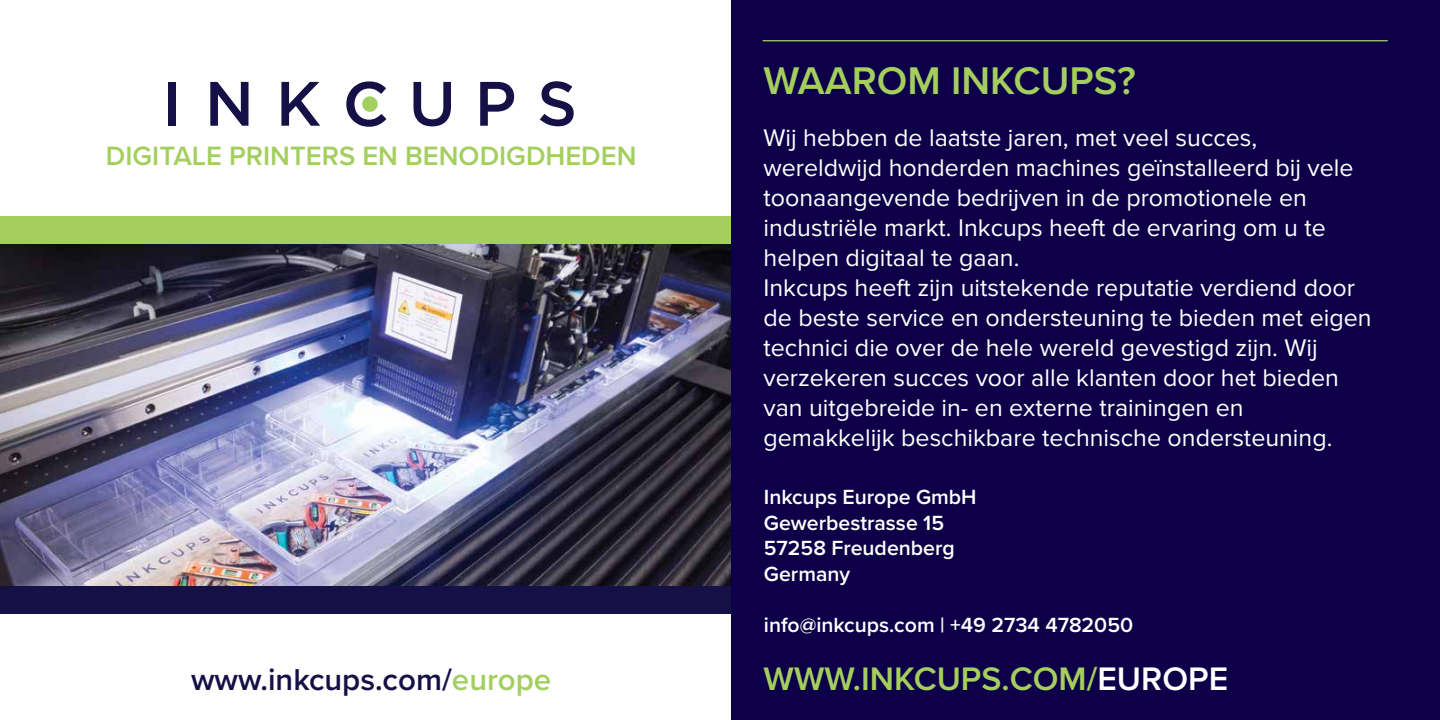
<style>
.page{position:relative;width:1440px;height:720px;background:#fff}
.page>*{position:absolute;margin:0;border:0;box-sizing:border-box;transform-origin:0 0}
.t1{font:600 40px "Proxima Nova";color:#a4cf5f}
.t2{font:600 33.75px "Proxima Nova";color:#a4cf5f}
.t3{font:600 31.25px "Proxima Nova";color:#151046}
.t4{font:600 27.5px "Proxima Nova";color:#a4cf5f}
.t5{font:25px/30px "Proxima Nova";color:#fff}
.t6{font:600 21.25px/25.5px "Proxima Nova";color:#fff}
.s1{color:#a3cf5f}
.s2{color:#fff}
</style>
<div class="page">
<img style="left:0;top:243px;width:731px;height:343px">
<div style="left:0;top:216px;width:733px;height:27px;background:#a4cf5f"></div>
<div style="left:0;top:586px;width:749px;height:28px;background:#151046"></div>
<div style="left:731px;top:0;width:709px;height:720px;background:#0e0048"></div>
<hr style="left:763px;top:40px;width:625px;height:1px;background:#a4cf5f">
<div style="left:168px;top:82px;width:7px;height:44px;background:#151046"></div>
<svg style="left:210px;top:82px;width:38px;height:44px"></svg>
<svg style="left:281px;top:82px;width:39px;height:44px"></svg>
<svg style="left:346px;top:81px;width:40px;height:46px"></svg>
<svg style="left:414px;top:82px;width:37px;height:44px"></svg>
<svg style="left:480px;top:82px;width:34px;height:44px"></svg>
<svg style="left:540px;top:81px;width:34px;height:45px"></svg>
<div style="left:362px;top:96px;width:16px;height:16px;background:#a2cf5f;border-radius:50%"></div>
<p class="t4" style="left:106px;top:135px;width:532px">DIGITALE PRINTERS EN BENODIGDHEDEN</p>
<p class="t3" style="left:191px;top:656px;width:362px">www.inkcups.com/<span class="s1">europe</span></p>
<h1 class="t1" style="left:764px;top:51px;width:374px">WAAROM INKCUPS?</h1>
<p class="t5" style="left:764px;top:123px;width:610px">Wij hebben de laatste jaren, met veel succes, wereldwijd honderden machines geïnstalleerd bij vele toonaangevende bedrijven in de promotionele en industriële markt. Inkcups heeft de ervaring om u te helpen digitaal te gaan.<br>Inkcups heeft zijn uitstekende reputatie verdiend door de beste service en ondersteuning te bieden met eigen technici die over de hele wereld gevestigd zijn. Wij verzekeren succes voor alle klanten door het bieden van uitgebreide in- en externe trainingen en gemakkelijk beschikbare technische ondersteuning.</p>
<p class="t6" style="left:764px;top:484px;width:214px">Inkcups Europe GmbH<br>Gewerbestrasse 15<br>57258 Freudenberg<br>Germany</p>
<p class="t6" style="left:764px;top:611px;width:371px">info@inkcups.com | +49 2734 4782050</p>
<h2 class="t2" style="left:764px;top:653px;width:466px">WWW.INKCUPS.COM/<span class="s2">EUROPE</span></h2>
</div>
